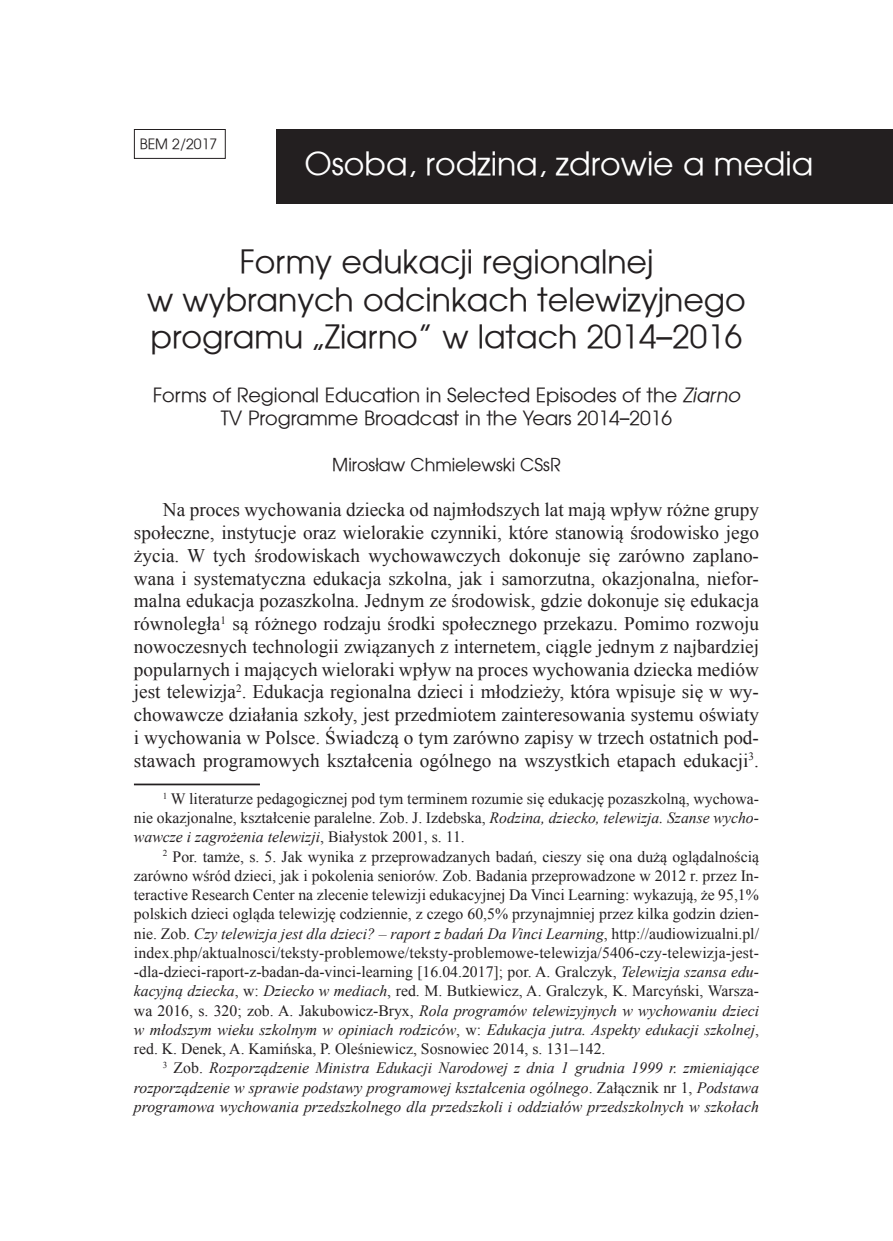
<style>
.page{position:relative;width:893px;height:1241px;background:#fff}
.page>*{position:absolute;margin:0;border:0;box-sizing:border-box;transform-origin:0 0}
.t1{font:31.5px/37.8px "Avalon";color:#231f20;text-align:center}
.t2{font:31.5px "Avalon";color:#fff}
.t3{font:19.25px/22.8px "Times New Roman";color:#231f20;text-align:justify}
.t4{font:19.25px/22.8px "Avalon";color:#231f20;text-align:center}
.t5{font:17.5px "Avalon";color:#231f20}
.t6{font:15.75px/19.2px "Times New Roman";color:#231f20;text-align:justify}
.t7{font:italic 15.75px/19.2px "Times New Roman";color:#231f20;text-align:justify}
.t8{font:14px "Avalon";color:#231f20}
.s1{font-style:italic}
.s2{font-style:normal}
</style>
<div class="page">
<div style="left:277px;top:129px;width:616px;height:74px;background:#231f20"></div>
<div style="left:134px;top:129px;width:92px;height:30px;border:1px solid #231f20"></div>
<hr style="left:134px;top:783px;width:126px;height:2px;background:#231f20">
<p class="t8" style="left:140px;top:136px;width:79px">BEM 2/2017</p>
<h1 class="t2" style="left:304px;top:144px;width:510px">Osoba, rodzina, zdrowie a media</h1>
<h1 class="t1" style="left:147px;top:242px;width:600px">Formy edukacji regionalnej<br>w wybranych odcinkach telewizyjnego programu „Ziarno” w latach 2014–2016</h1>
<p class="t4" style="left:153px;top:384px;width:588px">Forms of Regional Education in Selected Episodes of the <span class="s1">Ziarno<br></span>TV Programme Broadcast in the Years 2014–2016</p>
<p class="t5" style="left:332px;top:454px;width:230px">Mirosław Chmielewski CSsR</p>
<p class="t3" style="left:134px;top:498px;width:627px;text-indent:29px">Na proces wychowania dziecka od najmłodszych lat mają wpływ różne grupy społeczne, instytucje oraz wielorakie czynniki, które stanowią środowisko jego życia. W tych środowiskach wychowawczych dokonuje się zarówno zaplano&shy;wana i systematyczna edukacja szkolna, jak i samorzutna, okazjonalna, niefor&shy;malna edukacja pozaszkolna. Jednym ze środowisk, gdzie dokonuje się edukacja równoległa<sup>1</sup> są różnego rodzaju środki społecznego przekazu. Pomimo rozwoju nowoczesnych technologii związanych z internetem, ciągle jednym z najbardziej popularnych i mających wieloraki wpływ na proces wychowania dziecka mediów jest telewizja<sup>2</sup>. Edukacja regionalna dzieci i młodzieży, która wpisuje się w wy&shy;chowawcze działania szkoły, jest przedmiotem zainteresowania systemu oświaty i wychowania w Polsce. Świadczą o tym zarówno zapisy w trzech ostatnich pod&shy;stawach programowych kształcenia ogólnego na wszystkich etapach edukacji<sup>3</sup>.</p>
<p class="t6" style="left:134px;top:788px;width:627px;text-indent:29px"><sup>1</sup> W literaturze pedagogicznej pod tym terminem rozumie się edukację pozaszkolną, wychowa&shy;nie okazjonalne, kształcenie paralelne. Zob. J. Izdebska, <span class="s1">Rodzina, dziecko, telewizja. Szanse wycho&shy;wawcze i zagrożenia telewizji</span>, Białystok 2001, s. 11.</p>
<p class="t6" style="left:134px;top:846px;width:627px;text-indent:29px"><sup>2</sup> Por. tamże, s. 5. Jak wynika z przeprowadzanych badań, cieszy się ona dużą oglądalnością zarówno wśród dzieci, jak i pokolenia seniorów. Zob. Badania przeprowadzone w 2012 r. przez In&shy;teractive Research Center na zlecenie telewizji edukacyjnej Da Vinci Learning: wykazują, że 95,1% polskich dzieci ogląda telewizję codziennie, z czego 60,5% przynajmniej przez kilka godzin dzien&shy;nie. Zob. <span class="s1">Czy telewizja jest dla dzieci? – raport z badań Da Vinci Learning</span>, http://audiowizualni.pl/ index.php/aktualnosci/teksty‑problemowe/teksty‑problemowe‑telewizja/5406‑czy‑telewizja‑jest-‑dla‑dzieci‑raport‑z‑badan‑da‑vinci‑learning [16.04.2017]; por. A. Gralczyk, <span class="s1">Telewizja szansa edu&shy;kacyjną dziecka</span>, w: <span class="s1">Dziecko w mediach</span>, red. M. Butkiewicz, A. Gralczyk, K. Marcyński, Warsza&shy;wa 2016, s. 320; zob. A. Jakubowicz‑Bryx, <span class="s1">Rola programów telewizyjnych w wychowaniu dzieci w młodszym wieku szkolnym w opiniach rodziców</span>, w: <span class="s1">Edukacja jutra. Aspekty edukacji szkolnej</span>, red. K. Denek, A. Kamińska, P. Oleśniewicz, Sosnowiec 2014, s. 131–142.</p>
<p class="t7" style="left:134px;top:1057px;width:627px;text-indent:29px"><sup>3</sup> <span class="s2">Zob.</span> Rozporządzenie Ministra Edukacji Narodowej z dnia 1 grudnia 1999 r. zmieniające rozporządzenie w sprawie podstawy programowej kształcenia ogólnego<span class="s2">. Załącznik nr 1,</span> Podstawa programowa wychowania przedszkolnego dla przedszkoli i oddziałów przedszkolnych w szkołach</p>
</div>
